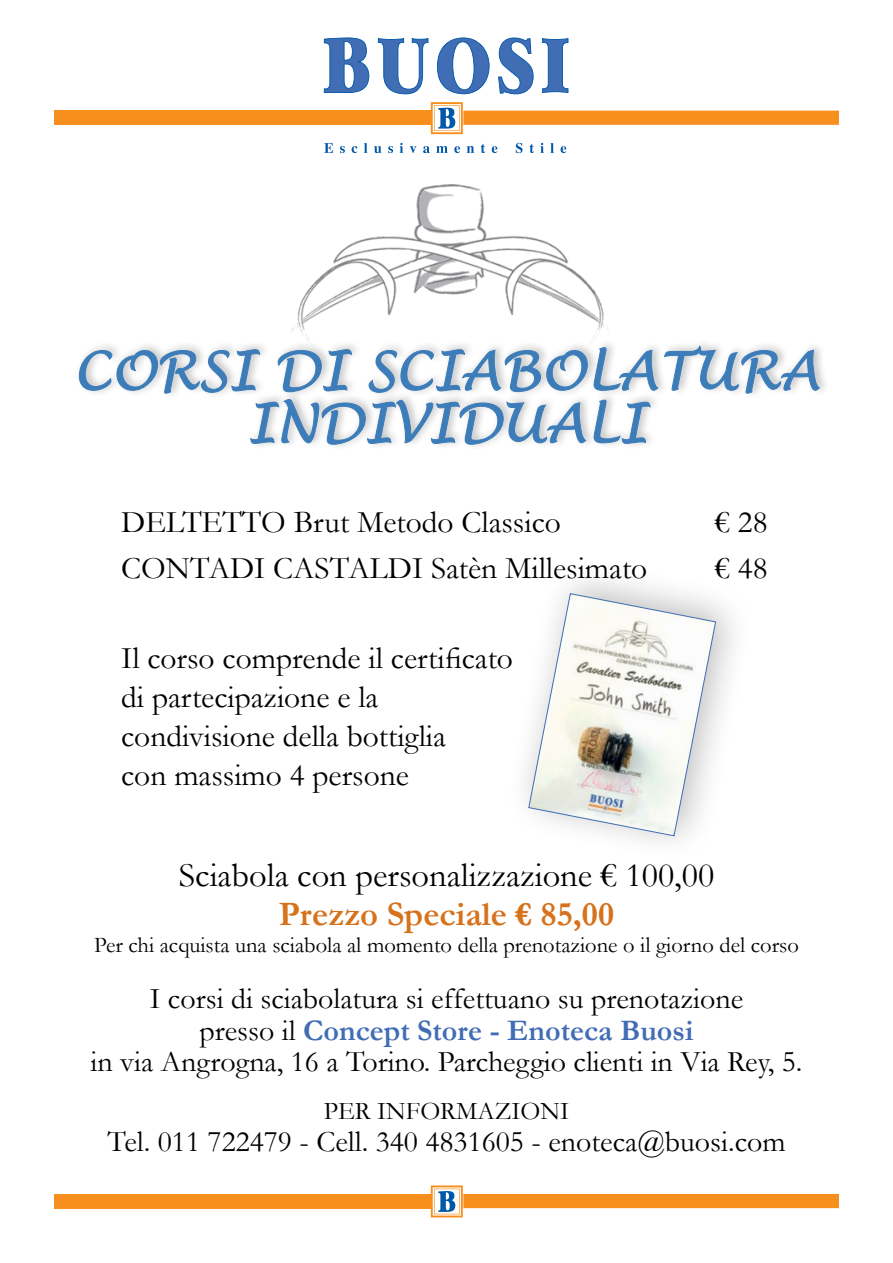
<style>
.page{position:relative;width:893px;height:1263px;background:#fff}
.page>*{position:absolute;margin:0;border:0;box-sizing:border-box;transform-origin:0 0}
.t1{font:34.5px "Garamond";color:#000}
.t2{font:700 34.5px "Garamond";color:#d6721b}
.t3{font:31.5px/39px "Garamond";color:#000}
.t4{font:30px/31.5px "Garamond";color:#000;text-align:center}
.t5{font:25.5px "Garamond";color:#000}
.t6{font:22.5px "Garamond";color:#000}
.s1{font-weight:700;color:#416db5}
</style>
<div class="page">
<img style="left:291px;top:143px;width:318px;height:195px">
<svg style="left:250px;top:399px;width:400px;height:46px"></svg>
<svg style="left:79px;top:346px;width:741px;height:47px"></svg>
<div style="left:54px;top:111px;width:376px;height:14px;background:#f78f1e"></div>
<svg style="left:324px;top:143px;width:9px;height:10px"></svg>
<svg style="left:340px;top:146px;width:5px;height:7px"></svg>
<svg style="left:352px;top:146px;width:5px;height:7px"></svg>
<svg style="left:364px;top:143px;width:3px;height:10px"></svg>
<svg style="left:374px;top:146px;width:7px;height:7px"></svg>
<svg style="left:388px;top:146px;width:5px;height:7px"></svg>
<svg style="left:400px;top:143px;width:3px;height:10px"></svg>
<svg style="left:410px;top:146px;width:6px;height:7px"></svg>
<svg style="left:423px;top:146px;width:7px;height:7px"></svg>
<svg style="left:436px;top:146px;width:12px;height:7px"></svg>
<svg style="left:454px;top:146px;width:6px;height:7px"></svg>
<svg style="left:467px;top:146px;width:7px;height:7px"></svg>
<svg style="left:481px;top:144px;width:4px;height:9px"></svg>
<svg style="left:492px;top:146px;width:5px;height:7px"></svg>
<svg style="left:516px;top:143px;width:7px;height:10px"></svg>
<svg style="left:530px;top:144px;width:4px;height:9px"></svg>
<svg style="left:540px;top:143px;width:4px;height:10px"></svg>
<svg style="left:550px;top:143px;width:4px;height:10px"></svg>
<svg style="left:561px;top:146px;width:5px;height:7px"></svg>
<svg style="left:324px;top:37px;width:45px;height:56px"></svg>
<svg style="left:498px;top:38px;width:36px;height:56px"></svg>
<svg style="left:437px;top:37px;width:53px;height:57px"></svg>
<svg style="left:542px;top:38px;width:26px;height:55px"></svg>
<svg style="left:378px;top:38px;width:50px;height:56px"></svg>
<svg style="left:431px;top:102px;width:408px;height:32px"></svg>
<div style="left:505px;top:558px;width:249px;height:305px;background:#000;opacity:.26"></div>
<svg style="left:528px;top:593px;width:188px;height:244px"></svg>
<div style="left:54px;top:1194px;width:376px;height:14px;background:#f78f1e"></div>
<svg style="left:431px;top:1185px;width:408px;height:32px"></svg>
<p class="t3" style="left:121px;top:502px;width:441px">DELTETTO Brut Metodo Classico</p>
<p class="t3" style="left:715px;top:502px;width:54px">€ 28</p>
<p class="t3" style="left:121px;top:547px;width:528px">CONTADI CASTALDI Satèn Millesimato</p>
<p class="t3" style="left:715px;top:547px;width:54px">€ 48</p>
<p class="t3" style="left:121px;top:638px;width:393px">Il corso comprende il certificato di partecipazione e la condivisione della bottiglia<br>con massimo 4 persone</p>
<p class="t1" style="left:179px;top:852px;width:537px">Sciabola con personalizzazione € 100,00</p>
<p class="t2" style="left:279px;top:890px;width:337px">Prezzo Speciale € 85,00</p>
<p class="t6" style="left:94px;top:930px;width:706px">Per chi acquista una sciabola al momento della prenotazione o il giorno del corso</p>
<p class="t4" style="left:91px;top:982px;width:713px">I corsi di sciabolatura si effettuano su prenotazione<br>presso il <span class="s1">Concept Store - Enoteca Buosi<br></span>in via Angrogna, 16 a Torino. Parcheggio clienti in Via Rey, 5.</p>
<p class="t5" style="left:324px;top:1094px;width:247px">PER INFORMAZIONI</p>
<p class="t4" style="left:108px;top:1125px;width:679px">Tel. 011 722479 - Cell. 340 4831605 - enoteca@buosi.com</p>
</div>
